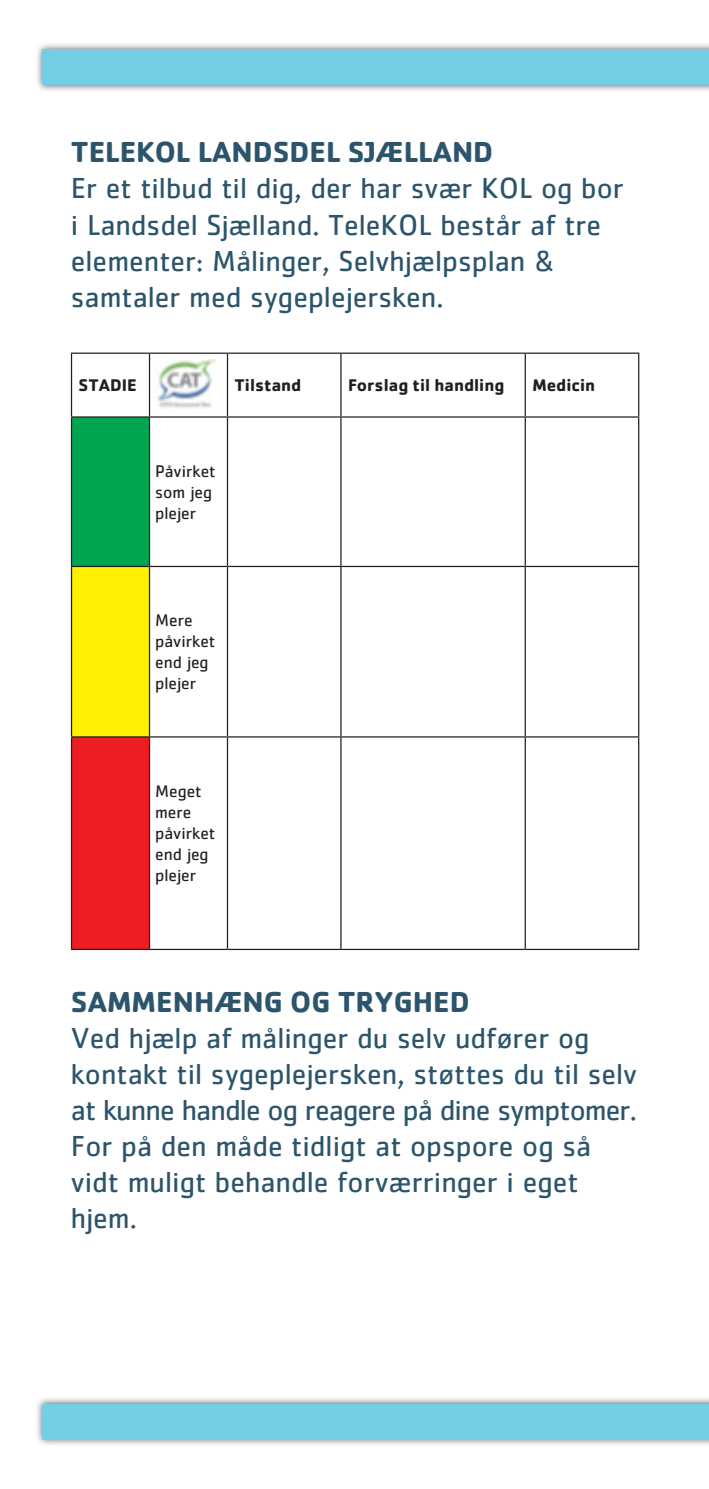
<style>
.page{position:relative;width:709px;height:1489px;background:#fff}
.page>*{position:absolute;margin:0;border:0;box-sizing:border-box;transform-origin:0 0}
.t1{font:30px/36px "Cachet Std";color:#2c556c}
.t2{font:700 30px "Cachet Std";color:#2c556c}
.t3{font:17.5px "Cachet Std";color:#231f20}
.t4{font:700 17.5px "Cachet Std";color:#231f20}
</style>
<div class="page">
<div style="left:35px;top:42px;width:674px;height:51px;background:#231f20;opacity:.75"></div>
<div style="left:43px;top:50px;width:666px;height:35px;background:#74cfe4"></div>
<div style="left:35px;top:1395px;width:674px;height:52px;background:#231f20;opacity:.75"></div>
<div style="left:43px;top:1403px;width:666px;height:36px;background:#74cfe4"></div>
<div style="left:71px;top:417px;width:78px;height:149px;background:#00a54f"></div>
<div style="left:71px;top:566px;width:78px;height:171px;background:#fff101"></div>
<div style="left:71px;top:737px;width:78px;height:212px;background:#ee1d23"></div>
<hr style="left:71px;top:352px;width:78px;height:2px;background:#231f20">
<hr style="left:71px;top:354px;width:1px;height:62px;background:#231f20">
<hr style="left:149px;top:352px;width:78px;height:2px;background:#231f20">
<hr style="left:149px;top:354px;width:1px;height:62px;background:#231f20">
<hr style="left:227px;top:352px;width:114px;height:2px;background:#231f20">
<hr style="left:227px;top:354px;width:1px;height:62px;background:#231f20">
<hr style="left:341px;top:352px;width:184px;height:2px;background:#231f20">
<hr style="left:340px;top:354px;width:1px;height:62px;background:#231f20">
<hr style="left:525px;top:352px;width:114px;height:2px;background:#231f20">
<hr style="left:524px;top:354px;width:2px;height:62px;background:#231f20">
<hr style="left:638px;top:354px;width:1px;height:62px;background:#231f20">
<hr style="left:71px;top:416px;width:78px;height:1px;background:#231f20">
<hr style="left:71px;top:417px;width:1px;height:149px;background:#231f20">
<hr style="left:149px;top:416px;width:78px;height:1px;background:#231f20">
<hr style="left:149px;top:417px;width:1px;height:149px;background:#231f20">
<hr style="left:227px;top:416px;width:114px;height:1px;background:#231f20">
<hr style="left:227px;top:417px;width:1px;height:149px;background:#231f20">
<hr style="left:341px;top:416px;width:184px;height:1px;background:#231f20">
<hr style="left:340px;top:417px;width:1px;height:149px;background:#231f20">
<hr style="left:525px;top:416px;width:114px;height:1px;background:#231f20">
<hr style="left:524px;top:417px;width:2px;height:149px;background:#231f20">
<hr style="left:638px;top:417px;width:1px;height:149px;background:#231f20">
<hr style="left:71px;top:566px;width:78px;height:1px;background:#231f20">
<hr style="left:71px;top:567px;width:1px;height:169px;background:#231f20">
<hr style="left:149px;top:566px;width:78px;height:1px;background:#231f20">
<hr style="left:149px;top:567px;width:1px;height:169px;background:#231f20">
<hr style="left:227px;top:566px;width:114px;height:1px;background:#231f20">
<hr style="left:227px;top:567px;width:1px;height:169px;background:#231f20">
<hr style="left:341px;top:566px;width:184px;height:1px;background:#231f20">
<hr style="left:340px;top:567px;width:1px;height:169px;background:#231f20">
<hr style="left:525px;top:566px;width:114px;height:1px;background:#231f20">
<hr style="left:524px;top:567px;width:2px;height:169px;background:#231f20">
<hr style="left:638px;top:567px;width:1px;height:169px;background:#231f20">
<hr style="left:71px;top:736px;width:78px;height:1px;background:#231f20">
<hr style="left:71px;top:737px;width:1px;height:211px;background:#231f20">
<hr style="left:149px;top:736px;width:78px;height:1px;background:#231f20">
<hr style="left:149px;top:737px;width:1px;height:211px;background:#231f20">
<hr style="left:227px;top:736px;width:114px;height:1px;background:#231f20">
<hr style="left:227px;top:737px;width:1px;height:211px;background:#231f20">
<hr style="left:341px;top:736px;width:184px;height:1px;background:#231f20">
<hr style="left:340px;top:737px;width:1px;height:211px;background:#231f20">
<hr style="left:525px;top:736px;width:114px;height:1px;background:#231f20">
<hr style="left:524px;top:737px;width:2px;height:211px;background:#231f20">
<hr style="left:638px;top:737px;width:1px;height:211px;background:#231f20">
<hr style="left:71px;top:948px;width:78px;height:2px;background:#231f20">
<hr style="left:149px;top:948px;width:78px;height:2px;background:#231f20">
<hr style="left:227px;top:948px;width:114px;height:2px;background:#231f20">
<hr style="left:341px;top:948px;width:184px;height:2px;background:#231f20">
<hr style="left:525px;top:948px;width:114px;height:2px;background:#231f20">
<img style="left:157px;top:360px;width:59px;height:48px">
<p class="t2" style="left:71px;top:133px;width:424px">TELEKOL LANDSDEL SJÆLLAND</p>
<p class="t1" style="left:71px;top:170px;width:554px">Er et tilbud til dig, der har svær KOL og bor i Landsdel Sjælland. TeleKOL består af tre elementer: Målinger, Selvhjælpsplan &amp; samtaler med sygeplejersken.</p>
<p class="t4" style="left:79px;top:374px;width:60px">STADIE</p>
<p class="t4" style="left:234px;top:374px;width:68px">Tilstand</p>
<p class="t4" style="left:348px;top:374px;width:158px">Forslag til handling</p>
<p class="t4" style="left:532px;top:374px;width:64px">Medicin</p>
<p class="t3" style="left:155px;top:460px;width:62px">Påvirket</p>
<p class="t3" style="left:155px;top:481px;width:58px">som jeg</p>
<p class="t3" style="left:155px;top:502px;width:43px">plejer</p>
<p class="t3" style="left:155px;top:610px;width:39px">Mere</p>
<p class="t3" style="left:155px;top:631px;width:62px">påvirket</p>
<p class="t3" style="left:155px;top:652px;width:55px">end jeg</p>
<p class="t3" style="left:155px;top:673px;width:43px">plejer</p>
<p class="t3" style="left:155px;top:780px;width:48px">Meget</p>
<p class="t3" style="left:155px;top:801px;width:38px">mere</p>
<p class="t3" style="left:155px;top:822px;width:62px">påvirket</p>
<p class="t3" style="left:155px;top:843px;width:55px">end jeg</p>
<p class="t3" style="left:155px;top:864px;width:43px">plejer</p>
<p class="t2" style="left:71px;top:982px;width:400px">SAMMENHÆNG OG TRYGHED</p>
<p class="t1" style="left:71px;top:1019px;width:568px">Ved hjælp af målinger du selv udfører og kontakt til sygeplejersken, støttes du til selv at kunne handle og reagere på dine symptomer.<br>For på den måde tidligt at opspore og så vidt muligt behandle forværringer i eget hjem.</p>
</div>
